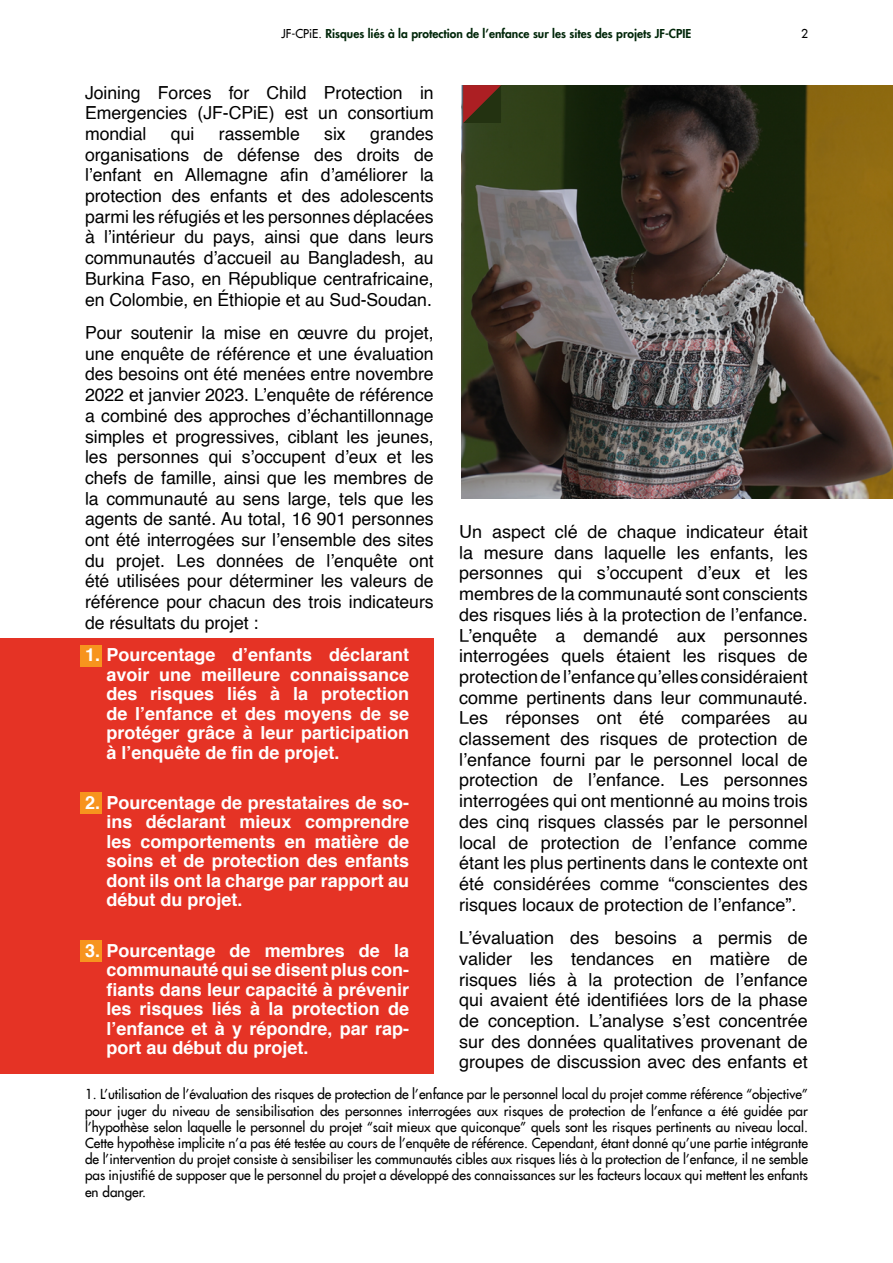
<style>
.page{position:relative;width:893px;height:1263px;background:#fff}
.page>*{position:absolute;margin:0;border:0;box-sizing:border-box;transform-origin:0 0}
.t1{font:18px/20.7px "Helvetica";letter-spacing:-.005em;color:#000;text-align:justify}
.t2{font:700 18px/19.5px "Helvetica";color:#fff;text-align:justify}
.t3{font:13.5px/16.2px "Futura LT";color:#000;text-align:justify}
.t4{font:800 12px "Futura LT";color:#002609}
.t5{font:12px "Futura LT";color:#000}
.s1{font-weight:400;color:#000}
</style>
<div class="page">
<div style="left:0;top:638px;width:434px;height:436px;background:#e53325"></div>
<div style="left:81px;top:645px;width:21px;height:22px;background:#f7941e"></div>
<div style="left:81px;top:793px;width:21px;height:21px;background:#f7941e"></div>
<div style="left:81px;top:941px;width:21px;height:21px;background:#f7941e"></div>
<img style="left:462px;top:85px;width:431px;height:414px">
<svg style="left:463px;top:85px;width:38px;height:38px"></svg>
<p class="t4" style="left:281px;top:26px;width:412px"><span class="s1">JF-CPiE.</span> Risques liés à la protection de l’enfance sur les sites des projets JF-CPIE</p>
<p class="t5" style="left:801px;top:26px;width:8px">2</p>
<p class="t1" style="left:85px;top:82px;width:350px">Joining Forces for Child Protection in Emergencies (JF-CPiE) est un consortium mondial</p>
<p class="t1" style="left:85px;top:124px;width:350px;text-indent:285px">grandes organisations de défense des droits de l’enfant en Allemagne afin d’améliorer la protection des enfants et des adolescents parmi les réfugiés et les personnes déplacées à l’intérieur du pays, ainsi que dans leurs communautés d’accueil au Bangladesh, au Burkina Faso, en République centrafricaine, en Colombie, en Éthiopie et au Sud-Soudan.</p>
<p class="t1" style="left:85px;top:323px;width:350px">Pour soutenir la mise en œuvre du projet, une enquête de référence et une évaluation des besoins ont été menées entre novembre 2022 et janvier 2023. L’enquête de référence a combiné des approches d’échantillonnage simples et progressives, ciblant les jeunes, les personnes qui s’occupent d’eux et les chefs de famille, ainsi que les membres de la communauté au sens large, tels que les agents de santé. Au total, 16 901 personnes ont été interrogées sur l’ensemble des sites du projet. Les données de l’enquête ont été utilisées pour déterminer les valeurs de référence pour chacun des trois indicateurs de résultats du projet :</p>
<p class="t2" style="left:106px;top:645px;width:304px;text-indent:-21px">1. Pourcentage d’enfants déclarant avoir une meilleure connaissance des risques liés à la protection de l’enfance et des moyens de se protéger grâce à leur participation à l’enquête de fin de projet.</p>
<p class="t2" style="left:106px;top:793px;width:304px;text-indent:-21px">2. Pourcentage de prestataires de so&shy;ins déclarant mieux comprendre les comportements en matière de soins et de protection des enfants dont ils ont la charge par rapport au début du projet.</p>
<p class="t2" style="left:106px;top:941px;width:304px;text-indent:-21px">3. Pourcentage de membres de la communauté qui se disent plus con&shy;fiants dans leur capacité à prévenir les risques liés à la protection de l’enfance et à y répondre, par rap&shy;port au début du projet.</p>
<p class="t1" style="left:171px;top:124px;width:25px">qui</p>
<p class="t1" style="left:219px;top:124px;width:82px">rassemble</p>
<p class="t1" style="left:324px;top:124px;width:23px">six</p>
<p class="t1" style="left:459px;top:522px;width:350px">Un aspect clé de chaque indicateur était la mesure dans laquelle les enfants, les personnes qui s’occupent d’eux et les membres de la communauté sont conscients des risques liés à la protection de l’enfance.<br>L’enquête a demandé aux personnes interrogées quels étaient les risques de protection de l’enfance qu’elles considéraient comme pertinents dans leur communauté.<br>Les réponses ont été comparées au classement des risques de protection de l’enfance fourni par le personnel local de protection de l’enfance. Les personnes interrogées qui ont mentionné au moins trois des cinq risques classés par le personnel local de protection de l’enfance comme étant les plus pertinents dans le contexte ont été considérées comme “conscientes des risques locaux de protection de l’enfance”.</p>
<p class="t1" style="left:459px;top:928px;width:350px">L’évaluation des besoins a permis de valider les tendances en matière de risques liés à la protection de l’enfance qui avaient été identifiées lors de la phase de conception. L’analyse s’est concentrée sur des données qualitatives provenant de groupes de discussion avec des enfants et</p>
<p class="t3" style="left:85px;top:1086px;width:724px">1. L’utilisation de l’évaluation des risques de protection de l’enfance par le personnel local du projet comme référence “objective” pour juger du niveau de sensibilisation des personnes interrogées aux risques de protection de l’enfance a été guidée par l’hypothèse selon laquelle le personnel du projet “sait mieux que quiconque” quels sont les risques pertinents au niveau local.<br>Cette hypothèse implicite n’a pas été testée au cours de l’enquête de référence. Cependant, étant donné qu’une partie intégrante de l’intervention du projet consiste à sensibiliser les communautés cibles aux risques liés à la protection de l’enfance, il ne semble pas injustifié de supposer que le personnel du projet a développé des connaissances sur les facteurs locaux qui mettent les enfants en danger.</p>
</div>
